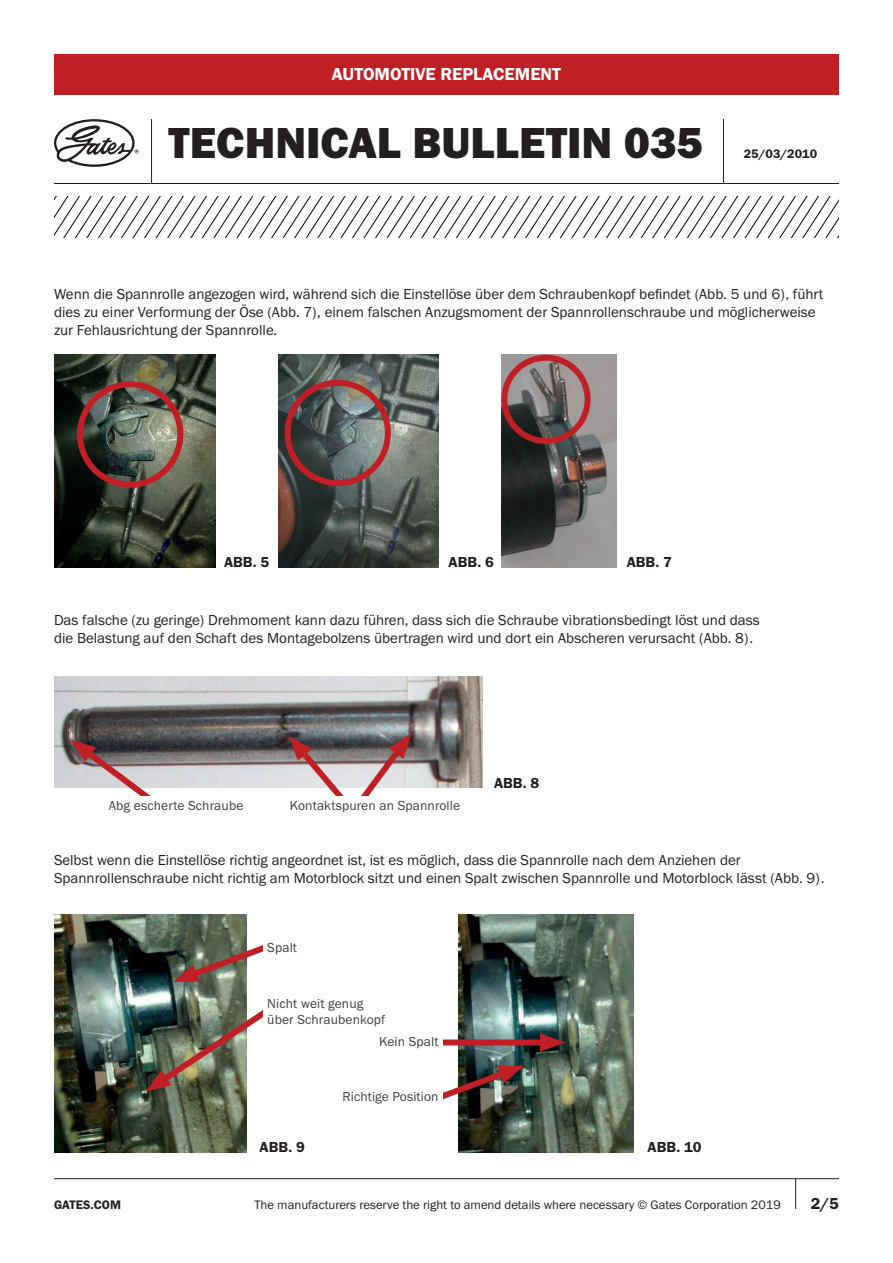
<style>
.page{position:relative;width:893px;height:1263px;background:#fff}
.page>*{position:absolute;margin:0;border:0;box-sizing:border-box;transform-origin:0 0}
.t1{font:45px "Franklin Gothic URW Hea";color:#231f20}
.t2{font:18px "Franklin Gothic URW Dem";color:#fff}
.t3{font:16.5px "Franklin Gothic URW Dem";color:#231f20}
.t4{font:15px/18px "Franklin Gothic URW Boo";color:#231f20}
.t5{font:15px "Franklin Gothic URW Dem";color:#231f20}
.t6{font:13.5px/16.2px "Franklin Gothic URW Boo";letter-spacing:.01em;color:#3e3e3f}
.t7{font:12.75px "Franklin Gothic URW Boo";color:#231f20}
.t8{font:12.75px "Franklin Gothic URW Dem";color:#231f20}
</style>
<div class="page">
<hr style="left:54px;top:1178px;width:785px;height:1px;background:#231f20">
<hr style="left:795px;top:1178px;width:1px;height:31px;background:#231f20">
<div style="left:54px;top:54px;width:785px;height:40px;background:#c02025"></div>
<hr style="left:151px;top:119px;width:1px;height:64px;background:#231f20">
<hr style="left:723px;top:119px;width:1px;height:64px;background:#231f20">
<hr style="left:54px;top:183px;width:98px;height:1px;background:#231f20">
<hr style="left:152px;top:183px;width:571px;height:1px;background:#231f20">
<hr style="left:723px;top:183px;width:116px;height:1px;background:#231f20">
<svg style="left:54px;top:119px;width:85px;height:48px"></svg>
<svg style="left:54px;top:197px;width:785px;height:40px"></svg>
<img style="left:54px;top:354px;width:161px;height:213px">
<img style="left:278px;top:354px;width:160px;height:213px">
<img style="left:501px;top:354px;width:115px;height:213px">
<div style="left:77px;top:381px;width:106px;height:107px;border:6px solid #c02025;border-radius:50%"></div>
<div style="left:285px;top:380px;width:106px;height:106px;border:6px solid #c02025;border-radius:50%"></div>
<div style="left:501px;top:355px;width:90px;height:89px;border:6px solid #c02025;border-radius:50%"></div>
<img style="left:54px;top:676px;width:428px;height:111px">
<svg style="left:70px;top:739px;width:95px;height:57px;background:#a28e91"></svg>
<svg style="left:289px;top:733px;width:122px;height:63px;background:#ac9698"></svg>
<img style="left:54px;top:914px;width:193px;height:238px">
<img style="left:459px;top:914px;width:174px;height:238px">
<img style="left:146px;top:998px;width:117px;height:94px">
<svg style="left:173px;top:938px;width:90px;height:46px;background:#87776b"></svg>
<div style="left:421px;top:1039px;width:129px;height:6px;background:#c02025"></div>
<svg style="left:540px;top:1033px;width:25px;height:19px"></svg>
<img style="left:443px;top:1063px;width:81px;height:47px">
<div style="left:326px;top:1033px;width:117px;height:17px;background:#fff"></div>
<p class="t2" style="left:332px;top:63px;width:231px">AUTOMOTIVE REPLACEMENT</p>
<h1 class="t1" style="left:169px;top:114px;width:536px">TECHNICAL BULLETIN 035</h1>
<p class="t8" style="left:744px;top:146px;width:75px">25/03/2010</p>
<p class="t4" style="left:54px;top:285px;width:771px">Wenn die Spannrolle angezogen wird, während sich die Einstellöse über dem Schraubenkopf befindet (Abb. 5 und 6), führt dies zu einer Verformung der Öse (Abb. 7), einem falschen Anzugsmoment der Spannrollenschraube und möglicherweise zur Fehlausrichtung der Spannrolle.</p>
<p class="t5" style="left:224px;top:553px;width:47px">ABB. 5</p>
<p class="t5" style="left:449px;top:553px;width:47px">ABB. 6</p>
<p class="t5" style="left:627px;top:553px;width:47px">ABB. 7</p>
<p class="t4" style="left:54px;top:611px;width:707px">Das falsche (zu geringe) Drehmoment kann dazu führen, dass sich die Schraube vibrationsbedingt löst und dass die Belastung auf den Schaft des Montagebolzens übertragen wird und dort ein Abscheren verursacht (Abb. 8).</p>
<p class="t6" style="left:109px;top:797px;width:136px">Abg escherte Schraube</p>
<p class="t6" style="left:290px;top:797px;width:172px">Kontaktspuren an Spannrolle</p>
<p class="t5" style="left:494px;top:773px;width:47px">ABB. 8</p>
<p class="t4" style="left:54px;top:851px;width:772px">Selbst wenn die Einstellöse richtig angeordnet ist, ist es möglich, dass die Spannrolle nach dem Anziehen der<br>Spannrollenschraube nicht richtig am Motorblock sitzt und einen Spalt zwischen Spannrolle und Motorblock lässt (Abb. 9).</p>
<p class="t6" style="left:267px;top:939px;width:31px">Spalt</p>
<p class="t6" style="left:267px;top:995px;width:120px">Nicht weit genug über Schraubenkopf</p>
<p class="t6" style="left:379px;top:1033px;width:61px">Kein Spalt</p>
<p class="t6" style="left:342px;top:1088px;width:98px">Richtige Position</p>
<p class="t5" style="left:260px;top:1138px;width:47px">ABB. 9</p>
<p class="t5" style="left:648px;top:1138px;width:56px">ABB. 10</p>
<p class="t8" style="left:54px;top:1197px;width:69px">GATES.COM</p>
<p class="t7" style="left:254px;top:1197px;width:528px">The manufacturers reserve the right to amend details where necessary © Gates Corporation 2019</p>
<p class="t3" style="left:811px;top:1193px;width:30px">2/5</p>
</div>
